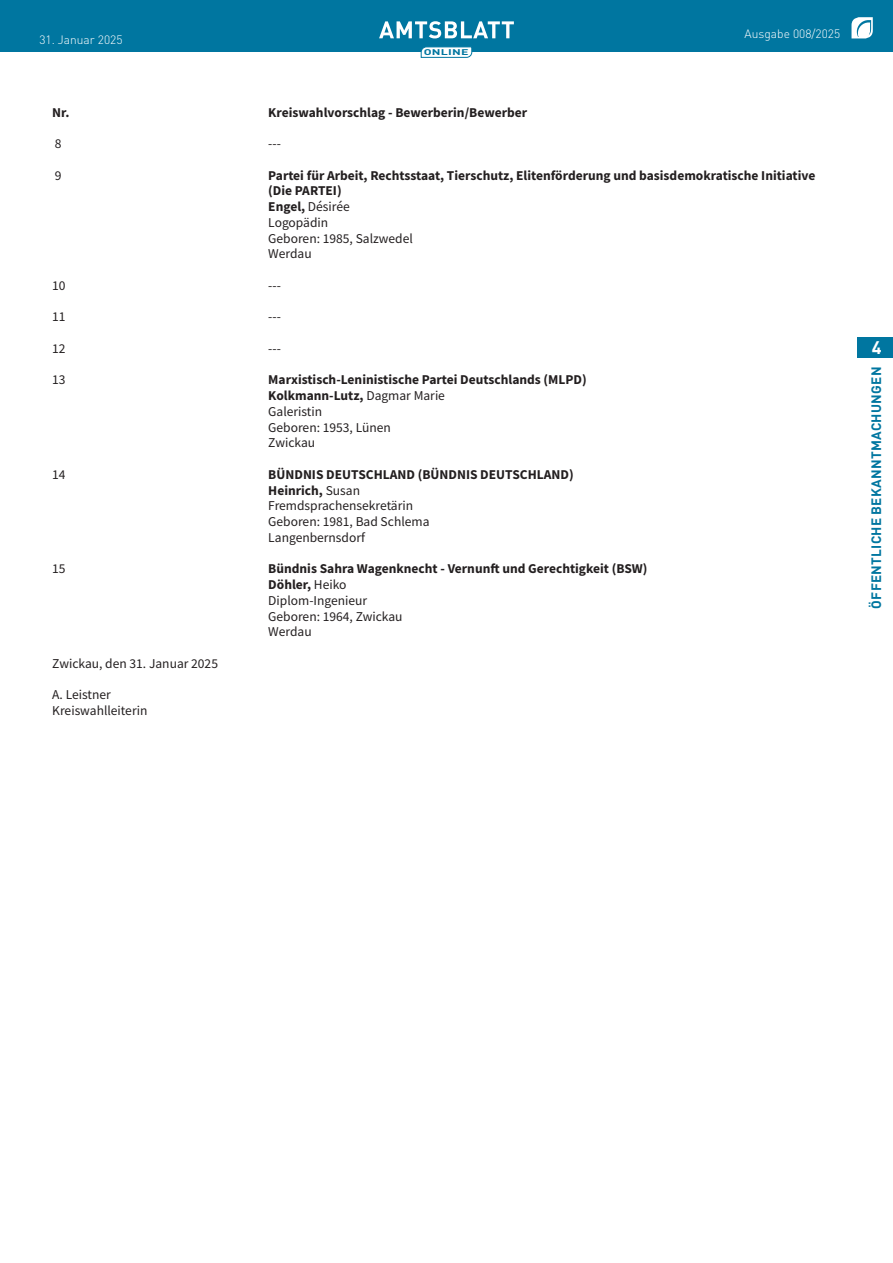
<style>
.page{position:relative;width:893px;height:1263px;background:#fff}
.page>*{position:absolute;margin:0;border:0;box-sizing:border-box;transform-origin:0 0}
.t1{font:700 18px "DIN Pro";color:#fff}
._2022_-_Brotschrift{font:700 13.5px/15.8px "Source Sans Pro";color:#231f20}
._2022_-_Brotschrift-2{font:13.5px "Source Sans Pro";color:#231f20}
.t2{font:700 13.5px "DIN Pro";letter-spacing:.02em;color:#0076a0}
.t3{font:300 12px "DIN Pro";color:#fff}
.t4{font:700 8.25px "DIN Pro";letter-spacing:.02em;color:#0076a0;scale:1.5 1}
.s1{font-weight:700}
.s2{font-weight:400}
</style>
<div class="page">
<div style="left:0;top:0;width:893px;height:51px;background:#0076a0"></div>
<svg style="left:851px;top:17px;width:22px;height:21px"></svg>
<svg style="left:379px;top:21px;width:135px;height:17px"></svg>
<svg style="left:421px;top:47px;width:51px;height:11px"></svg>
<div style="left:857px;top:337px;width:36px;height:21px;background:#0076a0"></div>
<p class="t3" style="left:39px;top:30px;width:85px">31. Januar 2025</p>
<p class="t4" style="left:424px;top:45px;width:31px">ONLINE</p>
<p class="t3" style="left:745px;top:25px;width:97px">Ausgabe 008/2025</p>
<p class="_2022_-_Brotschrift" style="left:52px;top:104px;width:19px">Nr.</p>
<p class="_2022_-_Brotschrift" style="left:268px;top:104px;width:260px">Kreiswahlvorschlag - Bewerberin/Bewerber</p>
<p class="_2022_-_Brotschrift-2" style="left:55px;top:135px;width:8px">8</p>
<p class="_2022_-_Brotschrift-2" style="left:268px;top:135px;width:14px">---</p>
<p class="_2022_-_Brotschrift-2" style="left:55px;top:166px;width:8px">9</p>
<p class="_2022_-_Brotschrift" style="left:268px;top:167px;width:549px">Partei für Arbeit, Rechtsstaat, Tierschutz, Elitenförderung und basisdemokratische Initiative (Die PARTEI)</p>
<p class="_2022_-_Brotschrift-2" style="left:268px;top:198px;width:83px"><span class="s1">Engel,</span> Désirée</p>
<p class="_2022_-_Brotschrift-2" style="left:268px;top:214px;width:61px">Logopädin</p>
<p class="_2022_-_Brotschrift-2" style="left:268px;top:229px;width:146px">Geboren: 1985, Salzwedel</p>
<p class="_2022_-_Brotschrift-2" style="left:268px;top:245px;width:45px">Werdau</p>
<p class="_2022_-_Brotschrift-2" style="left:52px;top:277px;width:15px">10</p>
<p class="_2022_-_Brotschrift-2" style="left:268px;top:277px;width:14px">---</p>
<p class="_2022_-_Brotschrift-2" style="left:52px;top:308px;width:15px">11</p>
<p class="_2022_-_Brotschrift-2" style="left:268px;top:308px;width:14px">---</p>
<p class="_2022_-_Brotschrift-2" style="left:52px;top:340px;width:15px">12</p>
<p class="_2022_-_Brotschrift-2" style="left:268px;top:340px;width:14px">---</p>
<p class="_2022_-_Brotschrift-2" style="left:52px;top:371px;width:15px">13</p>
<p class="_2022_-_Brotschrift" style="left:268px;top:372px;width:320px">Marxistisch-Leninistische Partei Deutschlands (MLPD)</p>
<p class="_2022_-_Brotschrift" style="left:268px;top:387px;width:178px">Kolkmann-Lutz, <span class="s2">Dagmar Marie</span></p>
<p class="_2022_-_Brotschrift-2" style="left:268px;top:403px;width:55px">Galeristin</p>
<p class="_2022_-_Brotschrift-2" style="left:268px;top:418px;width:124px">Geboren: 1953, Lünen</p>
<p class="_2022_-_Brotschrift-2" style="left:268px;top:434px;width:48px">Zwickau</p>
<p class="_2022_-_Brotschrift-2" style="left:52px;top:466px;width:15px">14</p>
<p class="_2022_-_Brotschrift" style="left:268px;top:466px;width:307px">BÜNDNIS DEUTSCHLAND (BÜNDNIS DEUTSCHLAND)</p>
<p class="_2022_-_Brotschrift" style="left:268px;top:482px;width:93px">Heinrich, <span class="s2">Susan</span></p>
<p class="_2022_-_Brotschrift-2" style="left:268px;top:497px;width:146px">Fremdsprachensekretärin</p>
<p class="_2022_-_Brotschrift-2" style="left:268px;top:513px;width:163px">Geboren: 1981, Bad Schlema</p>
<p class="_2022_-_Brotschrift-2" style="left:268px;top:529px;width:98px">Langenbernsdorf</p>
<p class="_2022_-_Brotschrift-2" style="left:52px;top:560px;width:15px">15</p>
<p class="_2022_-_Brotschrift" style="left:268px;top:561px;width:381px">Bündnis Sahra Wagenknecht - Vernunft und Gerechtigkeit (BSW)</p>
<p class="_2022_-_Brotschrift" style="left:268px;top:576px;width:80px">Döhler, <span class="s2">Heiko</span></p>
<p class="_2022_-_Brotschrift-2" style="left:268px;top:592px;width:100px">Diplom-Ingenieur</p>
<p class="_2022_-_Brotschrift-2" style="left:268px;top:607px;width:136px">Geboren: 1964, Zwickau</p>
<p class="_2022_-_Brotschrift-2" style="left:268px;top:623px;width:45px">Werdau</p>
<p class="_2022_-_Brotschrift-2" style="left:52px;top:655px;width:167px">Zwickau, den 31. Januar 2025</p>
<p class="_2022_-_Brotschrift-2" style="left:52px;top:686px;width:60px">A. Leistner</p>
<p class="_2022_-_Brotschrift-2" style="left:52px;top:702px;width:97px">Kreiswahlleiterin</p>
<h1 class="t1" style="left:872px;top:333px;width:11px">4</h1>
<p class="t2" style="left:865px;top:609px;width:243px;rotate:-90deg">ÖFFENTLICHE BEKANNTMACHUNGEN</p>
</div>
